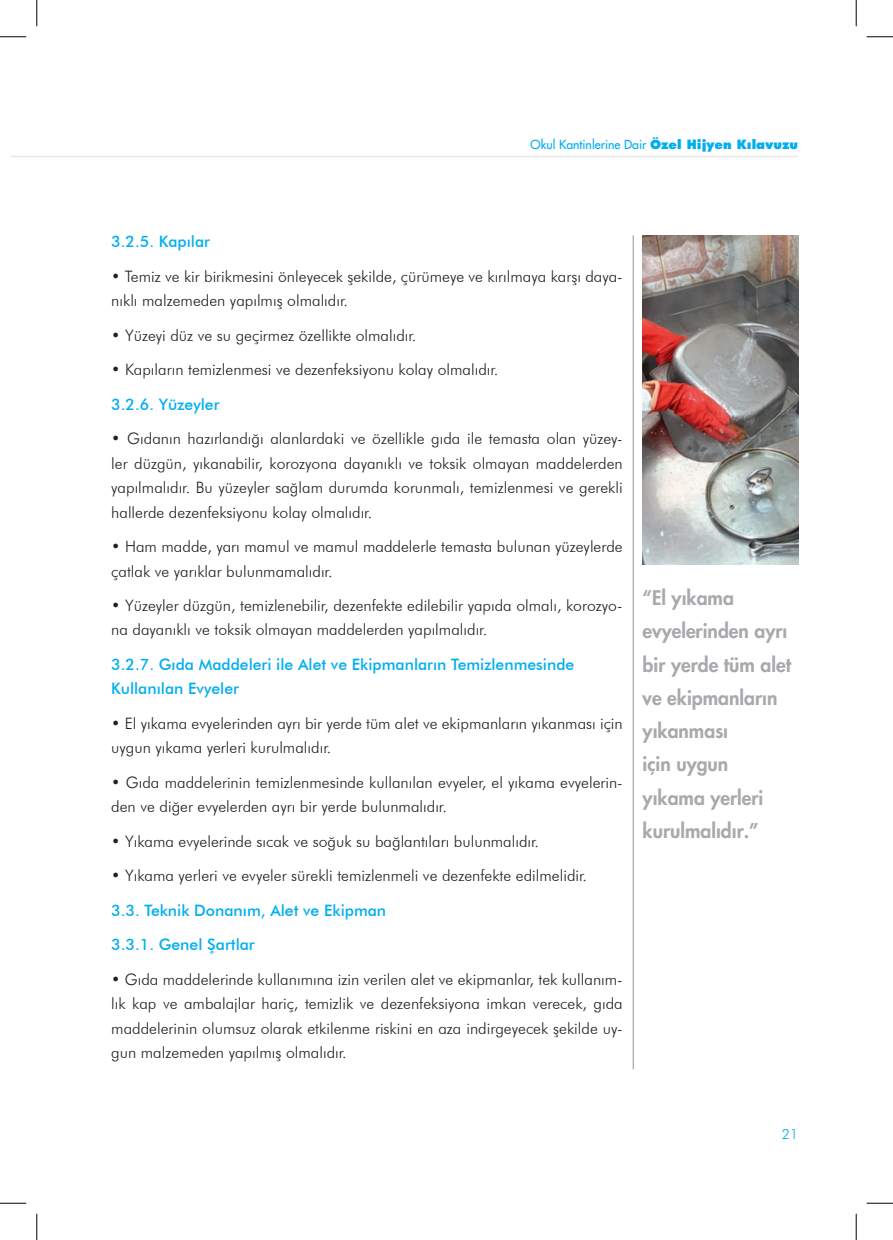
<style>
.page{position:relative;width:893px;height:1240px;background:#fff}
.page>*{position:absolute;margin:0;border:0;box-sizing:border-box;transform-origin:0 0}
.t1{font:800 19.25px/33.2px "Beatles";color:#a8a9ad}
.t2{font:300 15.75px/24.5px "Futura BT";color:#231f20}
.t3{font:500 15.75px/24.5px "Futura BT";color:#00aeef}
.t4{font:300 14px "Futura BT";color:#00aeef}
.t5{font:12.25px "Beatles";color:#00aeef}
.s1{font-weight:800}
</style>
<div class="page">
<hr style="left:12px;top:156px;width:785px;height:1px;background:#e6e6e6">
<hr style="left:632px;top:235px;width:1px;height:834px;background:#939598">
<img style="left:642px;top:235px;width:155px;height:329px">
<svg style="left:0;top:36px;width:26px;height:1px"></svg>
<svg style="left:866px;top:36px;width:26px;height:1px"></svg>
<svg style="left:0;top:1202px;width:26px;height:1px"></svg>
<svg style="left:866px;top:1202px;width:26px;height:1px"></svg>
<svg style="left:36px;top:0;width:1px;height:26px"></svg>
<svg style="left:36px;top:1213px;width:1px;height:26px"></svg>
<svg style="left:855px;top:0;width:1px;height:26px"></svg>
<svg style="left:855px;top:1213px;width:1px;height:26px"></svg>
<p class="t5" style="left:530px;top:137px;width:269px">Okul Kantinlerine Dair <span class="s1">Özel Hijyen Kılavuzu</span></p>
<p class="t3" style="left:111px;top:229px;width:100px">3.2.5. Kapılar</p>
<p class="t2" style="left:111px;top:264px;width:512px">• Temiz ve kir birikmesini önleyecek şekilde, çürümeye ve kırılmaya karşı daya&shy;nıklı malzemeden yapılmış olmalıdır.</p>
<p class="t2" style="left:111px;top:323px;width:306px">• Yüzeyi düz ve su geçirmez özellikte olmalıdır.</p>
<p class="t2" style="left:111px;top:357px;width:388px">• Kapıların temizlenmesi ve dezenfeksiyonu kolay olmalıdır.</p>
<p class="t3" style="left:111px;top:391px;width:110px">3.2.6. Yüzeyler</p>
<p class="t2" style="left:111px;top:426px;width:512px;text-align:justify">• Gıdanın hazırlandığı alanlardaki ve özellikle gıda ile temasta olan yüzey&shy;ler düzgün, yıkanabilir, korozyona dayanıklı ve toksik olmayan maddelerden yapılmalıdır. Bu yüzeyler sağlam durumda korunmalı, temizlenmesi ve gerekli hallerde dezenfeksiyonu kolay olmalıdır.</p>
<p class="t2" style="left:111px;top:534px;width:512px">• Ham madde, yarı mamul ve mamul maddelerle temasta bulunan yüzeylerde çatlak ve yarıklar bulunmamalıdır.</p>
<p class="t2" style="left:111px;top:593px;width:512px">• Yüzeyler düzgün, temizlenebilir, dezenfekte edilebilir yapıda olmalı, korozyo&shy;na dayanıklı ve toksik olmayan maddelerden yapılmalıdır.</p>
<p class="t3" style="left:111px;top:652px;width:464px">3.2.7. Gıda Maddeleri ile Alet ve Ekipmanların Temizlenmesinde<br>Kullanılan Evyeler</p>
<p class="t2" style="left:111px;top:710px;width:512px">• El yıkama evyelerinden ayrı bir yerde tüm alet ve ekipmanların yıkanması için uygun yıkama yerleri kurulmalıdır.</p>
<p class="t2" style="left:111px;top:769px;width:512px">• Gıda maddelerinin temizlenmesinde kullanılan evyeler, el yıkama evyelerin&shy;den ve diğer evyelerden ayrı bir yerde bulunmalıdır.</p>
<p class="t2" style="left:111px;top:828px;width:429px">• Yıkama evyelerinde sıcak ve soğuk su bağlantıları bulunmalıdır.</p>
<p class="t2" style="left:111px;top:863px;width:477px">• Yıkama yerleri ve evyeler sürekli temizlenmeli ve dezenfekte edilmelidir.</p>
<p class="t3" style="left:111px;top:897px;width:276px">3.3. Teknik Donanım, Alet ve Ekipman</p>
<p class="t3" style="left:111px;top:932px;width:145px">3.3.1. Genel Şartlar</p>
<p class="t2" style="left:111px;top:966px;width:512px;text-align:justify">• Gıda maddelerinde kullanımına izin verilen alet ve ekipmanlar, tek kullanım&shy;lık kap ve ambalajlar hariç, temizlik ve dezenfeksiyona imkan verecek, gıda maddelerinin olumsuz olarak etkilenme riskini en aza indirgeyecek şekilde uy&shy;gun malzemeden yapılmış olmalıdır.</p>
<p class="t1" style="left:642px;top:581px;width:150px">“El yıkama evyelerinden ayrı bir yerde tüm alet ve ekipmanların yıkanması<br>için uygun yıkama yerleri kurulmalıdır.”</p>
<p class="t4" style="left:781px;top:1125px;width:18px">21</p>
</div>
